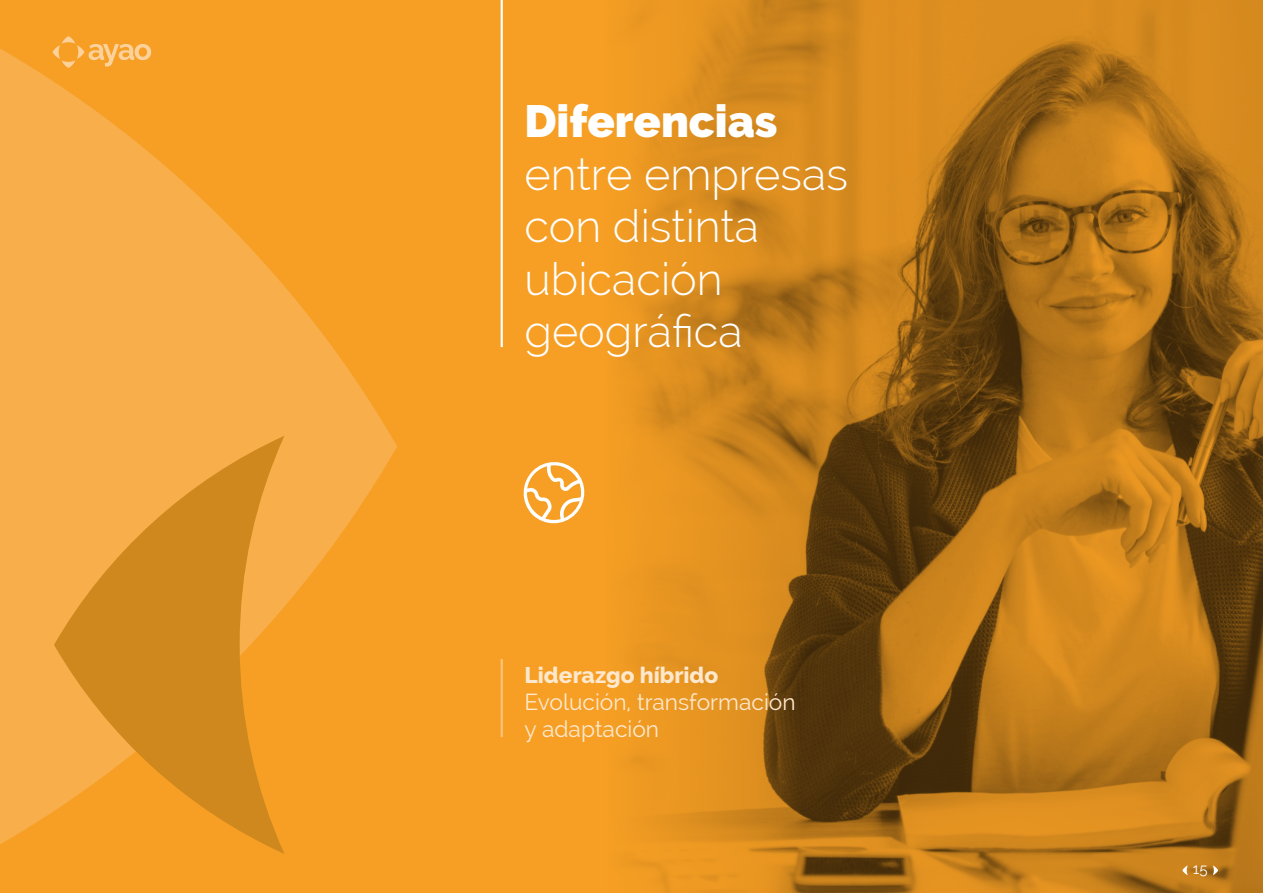
<style>
.page{position:relative;width:1263px;height:893px;background:#fff}
.page>*{position:absolute;margin:0;border:0;box-sizing:border-box;transform-origin:0 0}
.t1{font:300 45px/52.5px "Raleway";color:#fff}
.t2{font:900 45px "Raleway";color:#fff}
.t3{font:22.8px/27.3px "Raleway";color:#fee8ce}
.t4{font:800 22.8px "Raleway";color:#fee8ce}
.t5{font:15px "Raleway";color:#fff}
</style>
<div class="page">
<img style="left:397px;top:0;width:866px;height:893px">
<svg style="left:0;top:0;width:397px;height:893px;background:#f6a636"></svg>
<svg style="left:54px;top:436px;width:230px;height:418px;background:#e3992d"></svg>
<hr style="left:501px;top:0;width:2px;height:347px;background:#fff">
<hr style="left:501px;top:659px;width:2px;height:78px;background:#fbc379">
<svg style="left:52px;top:36px;width:99px;height:32px;background:#f7ab41"></svg>
<svg style="left:521px;top:459px;width:66px;height:67px"></svg>
<svg style="left:1213px;top:865px;width:5px;height:10px"></svg>
<svg style="left:1182px;top:865px;width:6px;height:10px"></svg>
<p class="t2" style="left:524px;top:95px;width:254px">Diferencias</p>
<p class="t1" style="left:524px;top:147px;width:325px">entre empresas con distinta ubicación geográfica</p>
<p class="t4" style="left:524px;top:662px;width:195px">Liderazgo híbrido</p>
<p class="t3" style="left:524px;top:688px;width:273px">Evolución, transformación y adaptación</p>
<p class="t5" style="left:1193px;top:860px;width:16px">15</p>
</div>
